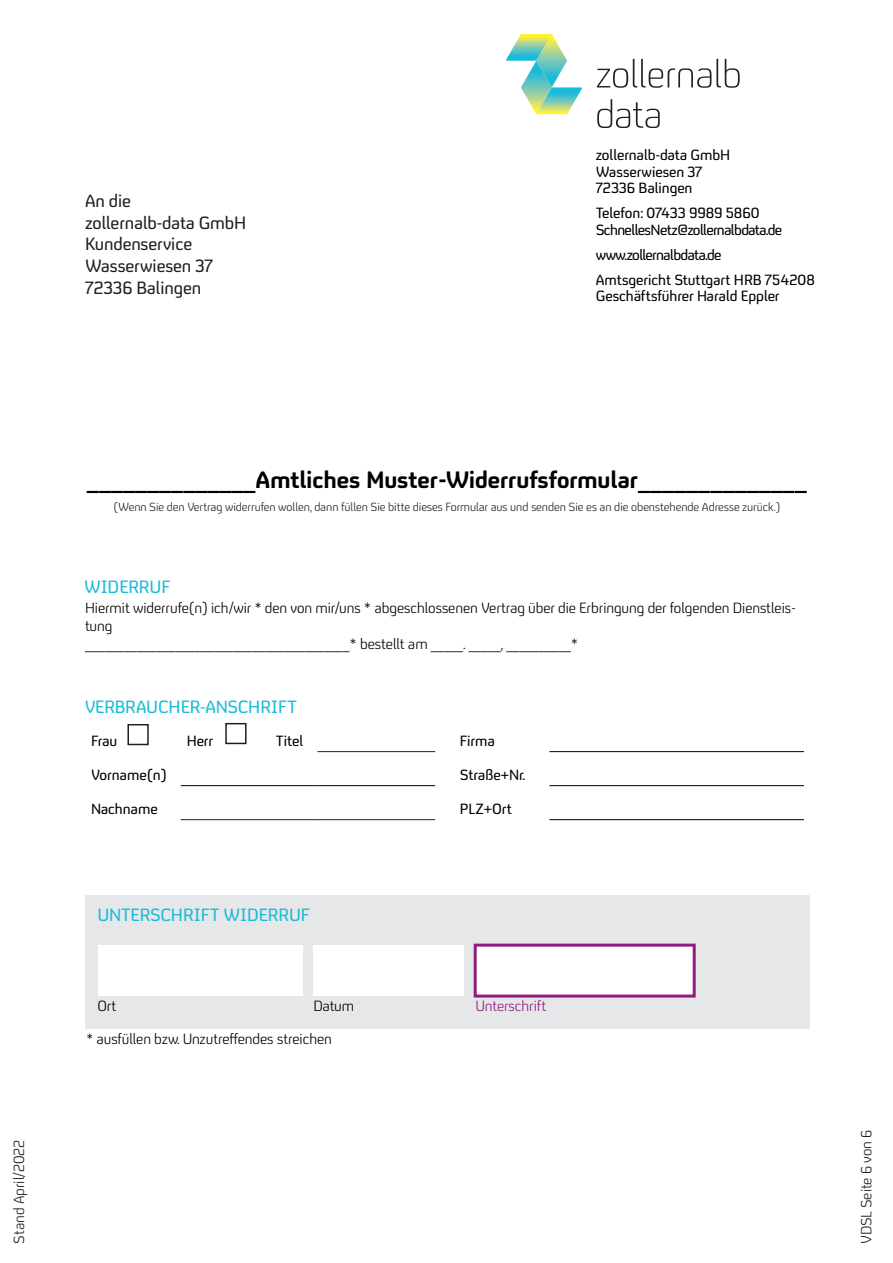
<style>
.page{position:relative;width:893px;height:1263px;background:#fff}
.page>*{position:absolute;margin:0;border:0;box-sizing:border-box;transform-origin:0 0}
.t1{font:24px "FS Untitled Bold 750";color:#000}
.t2{font:18px/21.6px "FS Untitled Regular 450";letter-spacing:-.01em;color:#231f20}
.t3{font:18px "FS Untitled Regular 450";letter-spacing:-.015em;color:#18bbd8}
.t4{font:15px/18px "FS Untitled Light 350";letter-spacing:-.01em;color:#000}
.t5{font:15px/16.5px "FS Untitled Regular 450";letter-spacing:-.015em;color:#000}
.t6{font:15px/16.5px "FS Untitled Regular 450";letter-spacing:-.04em;color:#000}
.t7{font:15px "FS Untitled Light 350";color:#231f20}
.t8{font:15px "FS Untitled Regular 450";letter-spacing:-.05em;color:#000}
.t9{font:15px "FS Untitled Light 350";letter-spacing:-.01em;color:#931b7f}
.t10{font:12px "FS Untitled Light 350";letter-spacing:-.01em;color:#231f20}
</style>
<div class="page">
<svg style="left:597px;top:59px;width:143px;height:29px"></svg>
<svg style="left:597px;top:99px;width:63px;height:29px"></svg>
<svg style="left:506px;top:34px;width:76px;height:80px"></svg>
<hr style="left:317px;top:751px;width:118px;height:1px;background:#231f20">
<hr style="left:181px;top:785px;width:89px;height:1px;background:#000">
<hr style="left:270px;top:785px;width:47px;height:1px;background:#000">
<hr style="left:317px;top:785px;width:118px;height:1px;background:#000">
<hr style="left:181px;top:819px;width:89px;height:1px;background:#231f20">
<hr style="left:270px;top:819px;width:47px;height:1px;background:#231f20">
<hr style="left:317px;top:819px;width:118px;height:1px;background:#231f20">
<div style="left:127px;top:724px;width:22px;height:21px;border:2px solid #231f20"></div>
<div style="left:225px;top:723px;width:22px;height:21px;border:2px solid #231f20"></div>
<hr style="left:549px;top:751px;width:255px;height:1px;background:#000">
<hr style="left:549px;top:785px;width:255px;height:1px;background:#000">
<hr style="left:549px;top:819px;width:255px;height:1px;background:#000">
<div style="left:85px;top:895px;width:724px;height:134px;background:#e6e7e9"></div>
<div style="left:474px;top:944px;width:222px;height:53px;background:#fff;border:3px solid #931b7f"></div>
<div style="left:314px;top:945px;width:150px;height:51px;background:#fff"></div>
<div style="left:98px;top:945px;width:205px;height:51px;background:#fff"></div>
<p class="t2" style="left:85px;top:190px;width:48px">An die</p>
<p class="t2" style="left:85px;top:212px;width:163px">zollernalb-data GmbH</p>
<p class="t2" style="left:85px;top:233px;width:130px">Kundenservice<br>Wasserwiesen 37<br>72336 Balingen</p>
<p class="t5" style="left:596px;top:147px;width:136px">zollernalb-data GmbH<br>Wasserwiesen 37<br>72336 Balingen</p>
<p class="t6" style="left:596px;top:205px;width:188px">Telefon: 07433 9989 5860<br>SchnellesNetz@zollernalbdata.de</p>
<p class="t8" style="left:596px;top:246px;width:127px">www.zollernalbdata.de</p>
<p class="t5" style="left:596px;top:271px;width:221px">Amtsgericht Stuttgart HRB 754208<br>Geschäftsführer Harald Eppler</p>
<p class="t1" style="left:87px;top:465px;width:721px">______________Amtliches Muster-Widerrufsformular______________</p>
<p class="t10" style="left:113px;top:500px;width:669px">(Wenn Sie den Vertrag widerrufen wollen, dann füllen Sie bitte dieses Formular aus und senden Sie es an die obenstehende Adresse zurück.)</p>
<p class="t3" style="left:84px;top:577px;width:88px">WIDERRUF</p>
<p class="t4" style="left:85px;top:599px;width:712px">Hiermit widerrufe(n) ich/wir * den von mir/uns * abgeschlossenen Vertrag über die Erbringung der folgenden Dienstleis&shy;tung</p>
<p class="t4" style="left:85px;top:635px;width:495px">_________________________________________* bestellt am _____. _____, __________*</p>
<p class="t3" style="left:85px;top:697px;width:214px">VERBRAUCHER-ANSCHRIFT</p>
<p class="t5" style="left:91px;top:732px;width:28px">Frau</p>
<p class="t5" style="left:187px;top:732px;width:28px">Herr</p>
<p class="t5" style="left:276px;top:732px;width:29px">Titel</p>
<p class="t5" style="left:91px;top:766px;width:77px">Vorname(n)</p>
<p class="t5" style="left:91px;top:800px;width:68px">Nachname</p>
<p class="t3" style="left:97px;top:905px;width:214px">UNTERSCHRIFT WIDERRUF</p>
<p class="t5" style="left:460px;top:732px;width:37px">Firma</p>
<p class="t5" style="left:460px;top:766px;width:67px">Straße+Nr.</p>
<p class="t5" style="left:460px;top:800px;width:54px">PLZ+Ort</p>
<p class="t4" style="left:97px;top:997px;width:20px">Ort</p>
<p class="t4" style="left:313px;top:997px;width:42px">Datum</p>
<p class="t9" style="left:475px;top:998px;width:72px">Unterschrift</p>
<p class="t4" style="left:86px;top:1029px;width:247px">* ausfüllen bzw. Unzutreffendes streichen</p>
<p class="t7" style="left:11px;top:1244px;width:106px;rotate:-90deg">Stand April/2022</p>
<p class="t7" style="left:858px;top:1244px;width:116px;rotate:-90deg">VDSL Seite 6 von 6</p>
</div>
